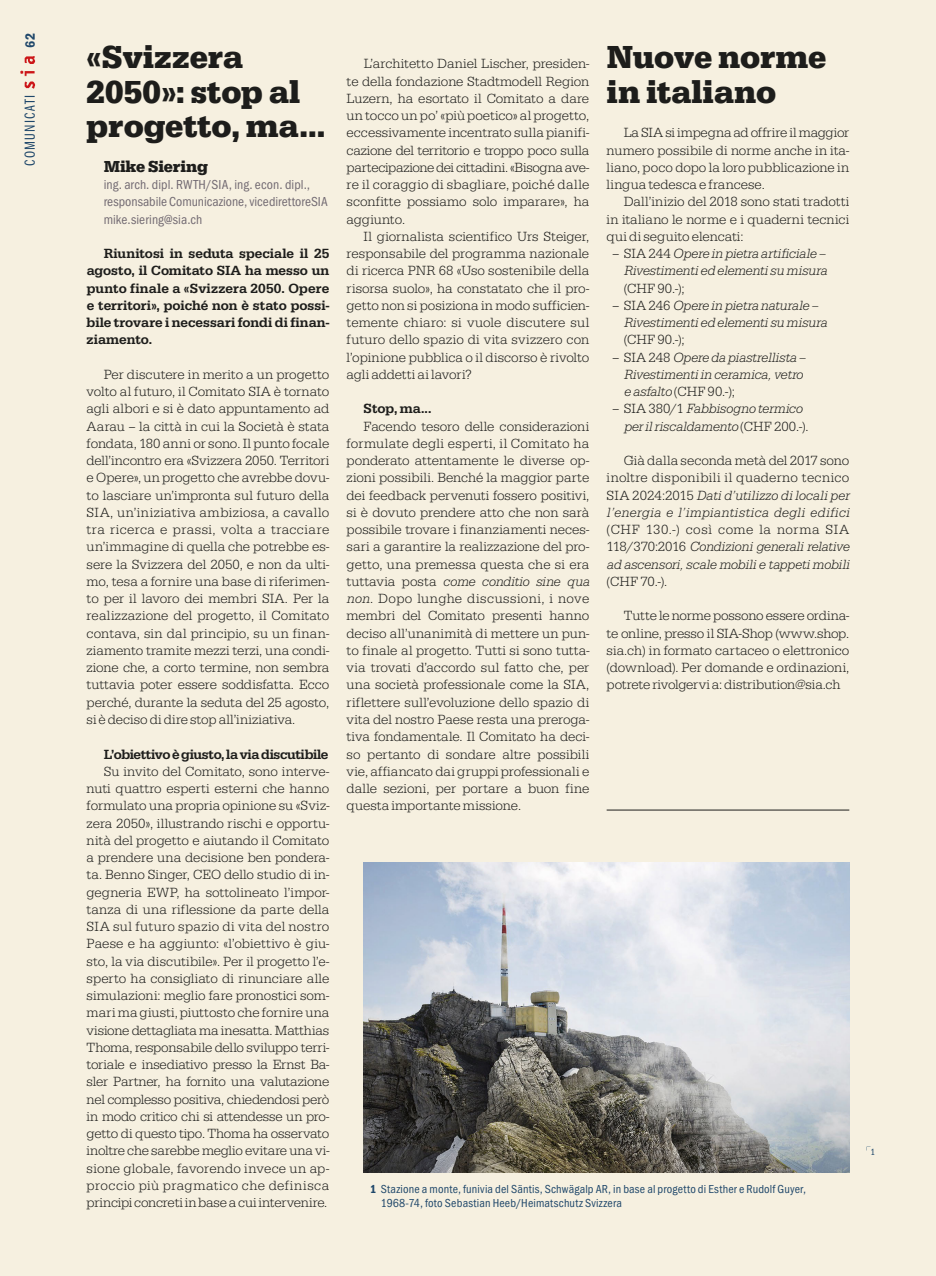
<style>
.page{position:relative;width:936px;height:1276px;background:#fff}
.page>*{position:absolute;margin:0;border:0;box-sizing:border-box;transform-origin:0 0}
.t1{font:700 33px/34.5px "Serifa";letter-spacing:-.005em;color:#1d1d1b}
.t2{font:700 16.5px "Serifa";letter-spacing:-.005em;color:#1d1d1b}
.t3{font:15px "ITC Franklin Gothic Std Bk Cp";letter-spacing:.09em;color:#1f476a}
.t4{font:13.95px "ITC Franklin Gothic Std Dm Cd";color:#1f476a}
.t5{font:300 13.8px/17.2px "Serifa";color:#1d1d1b;text-align:justify}
.t6{font:italic 300 13.8px/17.2px "Serifa";letter-spacing:-.005em;color:#1d1d1b}
.t7{font:500 13.8px/17.2px "Serifa";letter-spacing:-.005em;color:#1d1d1b;text-align:justify}
.t8{font:500 13.8px "Serifa";letter-spacing:-.025em;color:#1d1d1b}
.t9{font:condensed 13.5px/17.2px "ITC Franklin Gothic Std";letter-spacing:.005em;color:#726a72}
.t10{font:condensed 12px/14.4px "ITC Franklin Gothic Std";letter-spacing:.015em;color:#1f476a}
.t11{font:condensed 9.3px "ITC Franklin Gothic Std";color:#1f476a}
.s1{font-style:italic}
.s2{font-style:normal}
.s3{font-family:"ITC Franklin Gothic Std Dm Cd";font-stretch:normal}
</style>
<div class="page">
<div style="left:0;top:1px;width:934px;height:1275px;background:#f6f0e0"></div>
<img style="left:20px;top:56px;width:15px;height:33px">
<img style="left:364px;top:862px;width:485px;height:310px">
<hr style="left:606px;top:810px;width:243px;height:1px;background:#1d1d1b">
<p class="t4" style="left:22px;top:48px;width:16px;rotate:-90deg">62</p>
<p class="t3" style="left:22px;top:166px;width:73px;rotate:-90deg">COMUNICATI</p>
<h1 class="t1" style="left:87px;top:40px;width:240px">«Svizzera<br>2050»: stop al progetto, ma...</h1>
<p class="t2" style="left:104px;top:156px;width:106px">Mike Siering</p>
<p class="t9" style="left:104px;top:176px;width:225px">ing. arch. dipl. RWTH/SIA, ing. econ. dipl., responsabile Comunicazione, vicedirettoreSIA mike.siering@sia.ch</p>
<p class="t7" style="left:87px;top:245px;width:244px;text-indent:17px">Riunitosi in seduta speciale il 25 agosto, il Comitato SIA ha messo un punto finale a «Svizzera 2050. Opere e territori», poiché non è stato possi&shy;bile trovare i necessari fondi di finan&shy;ziamento.</p>
<p class="t5" style="left:87px;top:366px;width:244px;text-indent:17px">Per discutere in merito a un progetto volto al futuro, il Comitato SIA è tornato agli albori e si è dato appuntamento ad Aarau – la città in cui la Società è stata fondata, 180 anni or sono. Il punto focale dell’incontro era «Svizzera 2050. Territori e Opere», un progetto che avrebbe dovu&shy;to lasciare un’impronta sul futuro della SIA, un’iniziativa ambiziosa, a cavallo tra ricerca e prassi, volta a tracciare un’immagine di quella che potrebbe es&shy;sere la Svizzera del 2050, e non da ulti&shy;mo, tesa a fornire una base di riferimen&shy;to per il lavoro dei membri SIA. Per la realizzazione del progetto, il Comitato contava, sin dal principio, su un finan&shy;ziamento tramite mezzi terzi, una condi&shy;zione che, a corto termine, non sembra tuttavia poter essere soddisfatta. Ecco perché, durante la seduta del 25 agosto, si è deciso di dire stop all’iniziativa.</p>
<p class="t8" style="left:104px;top:746px;width:226px">L’obiettivo è giusto, la via discutibile</p>
<p class="t5" style="left:87px;top:762px;width:244px;text-indent:17px">Su invito del Comitato, sono interve&shy;nuti quattro esperti esterni che hanno formulato una propria opinione su «Sviz&shy;zera 2050», illustrando rischi e opportu&shy;nità del progetto e aiutando il Comitato a prendere una decisione ben pondera&shy;ta. Benno Singer, CEO dello studio di in&shy;gegneria EWP, ha sottolineato l’impor&shy;tanza di una riflessione da parte della SIA sul futuro spazio di vita del nostro Paese e ha aggiunto: «l’obiettivo è giu&shy;sto, la via discutibile». Per il progetto l’e&shy;sperto ha consigliato di rinunciare alle simulazioni: meglio fare pronostici som&shy;mari ma giusti, piuttosto che fornire una visione dettagliata ma inesatta. Matthias Thoma, responsabile dello sviluppo terri&shy;toriale e insediativo presso la Ernst Ba&shy;sler Partner, ha fornito una valutazione nel complesso positiva, chiedendosi però in modo critico chi si attendesse un pro&shy;getto di questo tipo. Thoma ha osservato inoltre che sarebbe meglio evitare una vi&shy;sione globale, favorendo invece un ap&shy;proccio più pragmatico che definisca principi concreti in base a cui intervenire.</p>
<p class="t5" style="left:346px;top:55px;width:244px;text-indent:17px">L’architetto Daniel Lischer, presiden&shy;te della fondazione Stadtmodell Region Luzern, ha esortato il Comitato a dare un tocco un po’ «più poetico» al progetto, eccessivamente incentrato sulla pianifi&shy;cazione del territorio e troppo poco sulla partecipazione dei cittadini. «Bisogna ave&shy;re il coraggio di sbagliare, poiché dalle sconfitte possiamo solo imparare», ha aggiunto.</p>
<p class="t5" style="left:346px;top:228px;width:244px;text-indent:17px">Il giornalista scientifico Urs Steiger, responsabile del programma nazionale di ricerca PNR 68 «Uso sostenibile della risorsa suolo», ha constatato che il pro&shy;getto non si posiziona in modo sufficien&shy;temente chiaro: si vuole discutere sul futuro dello spazio di vita svizzero con l’opinione pubblica o il discorso è rivolto agli addetti ai lavori?</p>
<p class="t7" style="left:363px;top:400px;width:69px">Stop, ma...</p>
<p class="t5" style="left:346px;top:417px;width:244px;text-indent:17px">Facendo tesoro delle considerazioni formulate degli esperti, il Comitato ha ponderato attentamente le diverse op&shy;zioni possibili. Benché la maggior parte dei feedback pervenuti fossero positivi, si è dovuto prendere atto che non sarà possibile trovare i finanziamenti neces&shy;sari a garantire la realizzazione del pro&shy;getto, una premessa questa che si era tuttavia posta <span class="s1">come conditio sine qua non</span>. Dopo lunghe discussioni, i nove membri del Comitato presenti hanno deciso all’unanimità di mettere un pun&shy;to finale al progetto. Tutti si sono tutta&shy;via trovati d’accordo sul fatto che, per una società professionale come la SIA, riflettere sull’evoluzione dello spazio di vita del nostro Paese resta una preroga&shy;tiva fondamentale. Il Comitato ha deci&shy;so pertanto di sondare altre possibili vie, affiancato dai gruppi professionali e dalle sezioni, per portare a buon fine questa importante missione.</p>
<h1 class="t1" style="left:606px;top:40px;width:221px">Nuove norme in italiano</h1>
<p class="t5" style="left:606px;top:124px;width:244px;text-indent:17px">La SIA si impegna ad offrire il maggior numero possibile di norme anche in ita&shy;liano, poco dopo la loro pubblicazione in lingua tedesca e francese.</p>
<p class="t5" style="left:606px;top:193px;width:244px;text-indent:17px">Dall’inizio del 2018 sono stati tradotti in italiano le norme e i quaderni tecnici qui di seguito elencati:</p>
<p class="t6" style="left:612px;top:245px;width:216px;text-align:right"><span class="s2">– SIA 244</span> Opere in pietra artificiale –<br>Rivestimenti ed elementi su misura</p>
<p class="t5" style="left:623px;top:279px;width:62px">(CHF 90.-);</p>
<p class="t6" style="left:623px;top:297px;width:205px;text-indent:-11px"><span class="s2">– SIA 246</span> Opere in pietra naturale –<br>Rivestimenti ed elementi su misura</p>
<p class="t5" style="left:623px;top:331px;width:62px">(CHF 90.-);</p>
<p class="t6" style="left:623px;top:349px;width:183px;text-indent:-11px"><span class="s2">– SIA 248</span> Opere da piastrellista –<br>Rivestimenti in ceramica, vetro e asfalto <span class="s2">(CHF 90.-);</span></p>
<p class="t6" style="left:623px;top:400px;width:186px;text-indent:-11px"><span class="s2">– SIA 380/1</span> Fabbisogno termico per il riscaldamento <span class="s2">(CHF 200.-).</span></p>
<p class="t5" style="left:606px;top:452px;width:244px;text-indent:17px">Già dalla seconda metà del 2017 sono inoltre disponibili il quaderno tecnico SIA 2024:2015 <span class="s1">Dati d’utilizzo di locali per l’energia e l’impiantistica degli edifici</span></p>
<p class="t6" style="left:606px;top:521px;width:244px;text-align:justify"><span class="s2">(CHF 130.-) così come la norma SIA 118/370:2016</span> Condizioni generali relative ad ascensori, scale mobili e tappeti mobili</p>
<p class="t5" style="left:606px;top:573px;width:62px">(CHF 70.-).</p>
<p class="t5" style="left:606px;top:607px;width:244px;text-indent:17px">Tutte le norme possono essere ordina&shy;te online, presso il SIA-Shop (www.shop. sia.ch) in formato cartaceo o elettronico (download). Per domande e ordinazioni, potrete rivolgervi a: distribution@sia.ch</p>
<p class="t10" style="left:380px;top:1181px;width:427px;text-indent:-10px"><span class="s3">1</span> Stazione a monte, funivia del Säntis, Schwägalp AR, in base al progetto di Esther e Rudolf Guyer,<br>1968-74, foto Sebastian Heeb/Heimatschutz Svizzera</p>
<p class="t11" style="left:870px;top:1147px;width:6px">1</p>
</div>
